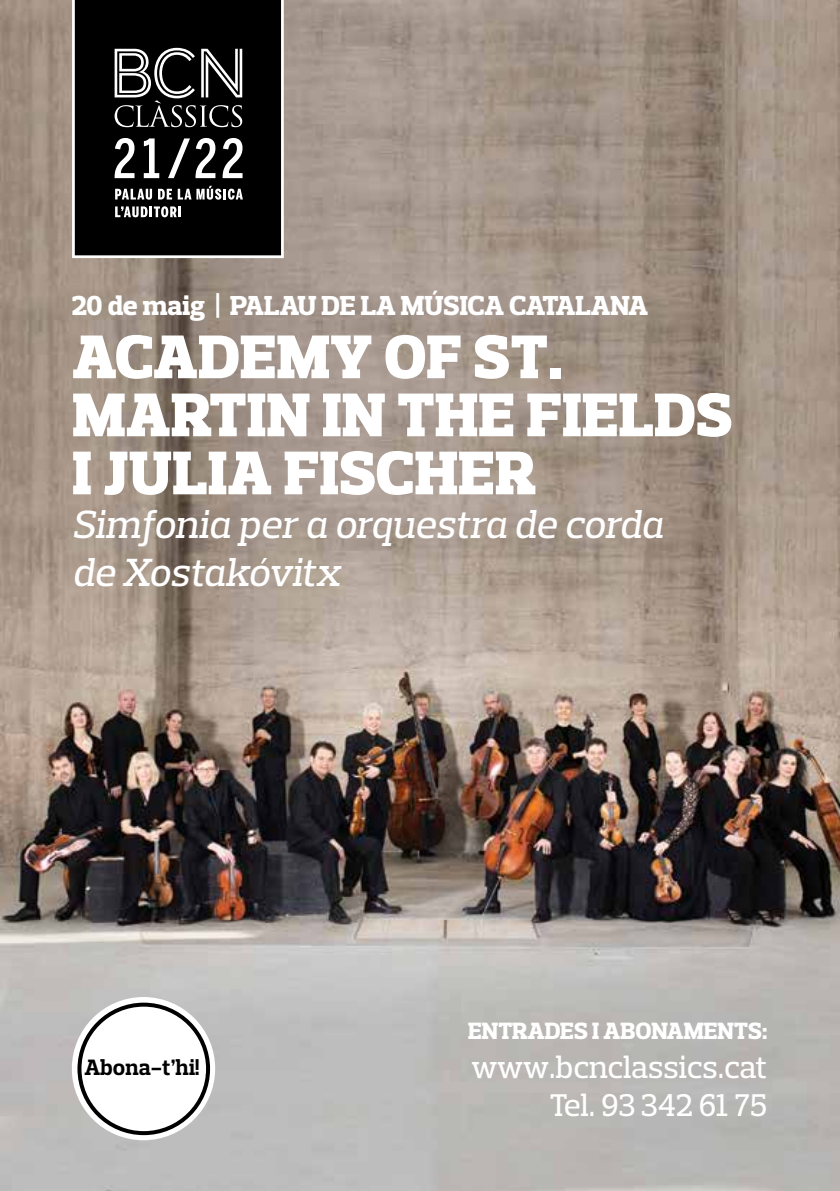
<style>
.page{position:relative;width:840px;height:1191px;background:#fff}
.page>*{position:absolute;margin:0;border:0;box-sizing:border-box;transform-origin:0 0}
.t1{font:900 62.8px "Prelo Slab";letter-spacing:.015em;color:#fff}
.t2{font:italic 500 40px/48px "Prelo Slab";letter-spacing:-.01em;color:#fff}
.t3{font:500 32px/38.4px "Prelo Slab";color:#fff;text-align:right}
.t4{font:800 28px "Prelo Slab";letter-spacing:-.01em;color:#fff}
.t5{font:800 24px "Prelo Slab";color:#fff}
.t6{font:700 22.6px "Prelo Slab";color:#000}
</style>
<div class="page">
<img style="left:0;top:0;width:839px;height:1191px">
<div style="left:72px;top:0;width:211px;height:258px;background:#000"></div>
<svg style="left:114px;top:48px;width:128px;height:79px"></svg>
<svg style="left:115px;top:206px;width:66px;height:11px"></svg>
<svg style="left:115px;top:189px;width:37px;height:11px"></svg>
<svg style="left:158px;top:189px;width:14px;height:10px"></svg>
<svg style="left:178px;top:186px;width:65px;height:14px"></svg>
<svg style="left:114px;top:138px;width:128px;height:40px"></svg>
<svg style="left:72px;top:997px;width:143px;height:143px"></svg>
<div style="left:79px;top:1004px;width:129px;height:129px;background:#fff;border-radius:50%"></div>
<div style="left:77px;top:1002px;width:133px;height:133px;border:4px solid #000;border-radius:50%"></div>
<p class="t4" style="left:72px;top:288px;width:192px">20 de maig | PALAU</p>
<p class="t4" style="left:321px;top:288px;width:120px">DE LA MÚSICA</p>
<p class="t4" style="left:508px;top:288px;width:19px">CATALANA</p>
<p class="t1" style="left:72px;top:318px;width:86px">ACADEM</p>
<p class="t1" style="left:330px;top:318px;width:233px">Y OF ST.</p>
<p class="t1" style="left:72px;top:376px;width:92px">MARTIN</p>
<p class="t1" style="left:322px;top:376px;width:275px">IN THE FIELDS</p>
<p class="t1" style="left:72px;top:434px;width:93px">I JULIA</p>
<p class="t1" style="left:284px;top:434px;width:214px">FISCHER</p>
<p class="t2" style="left:72px;top:501px;width:592px">Simfonia per a orquestra de corda de Xostakóvitx</p>
<p class="t6" style="left:84px;top:1053px;width:117px">Abona-t’hi!</p>
<p class="t5" style="left:468px;top:1016px;width:76px">ENTRADES</p>
<p class="t5" style="left:592px;top:1016px;width:127px">I ABONAMENTS</p>
<p class="t5" style="left:761px;top:1016px;width:7px">:</p>
<p class="t3" style="left:471px;top:1047px;width:297px">www.bcnclassics.cat<br>Tel. 93 342 61 75</p>
</div>
